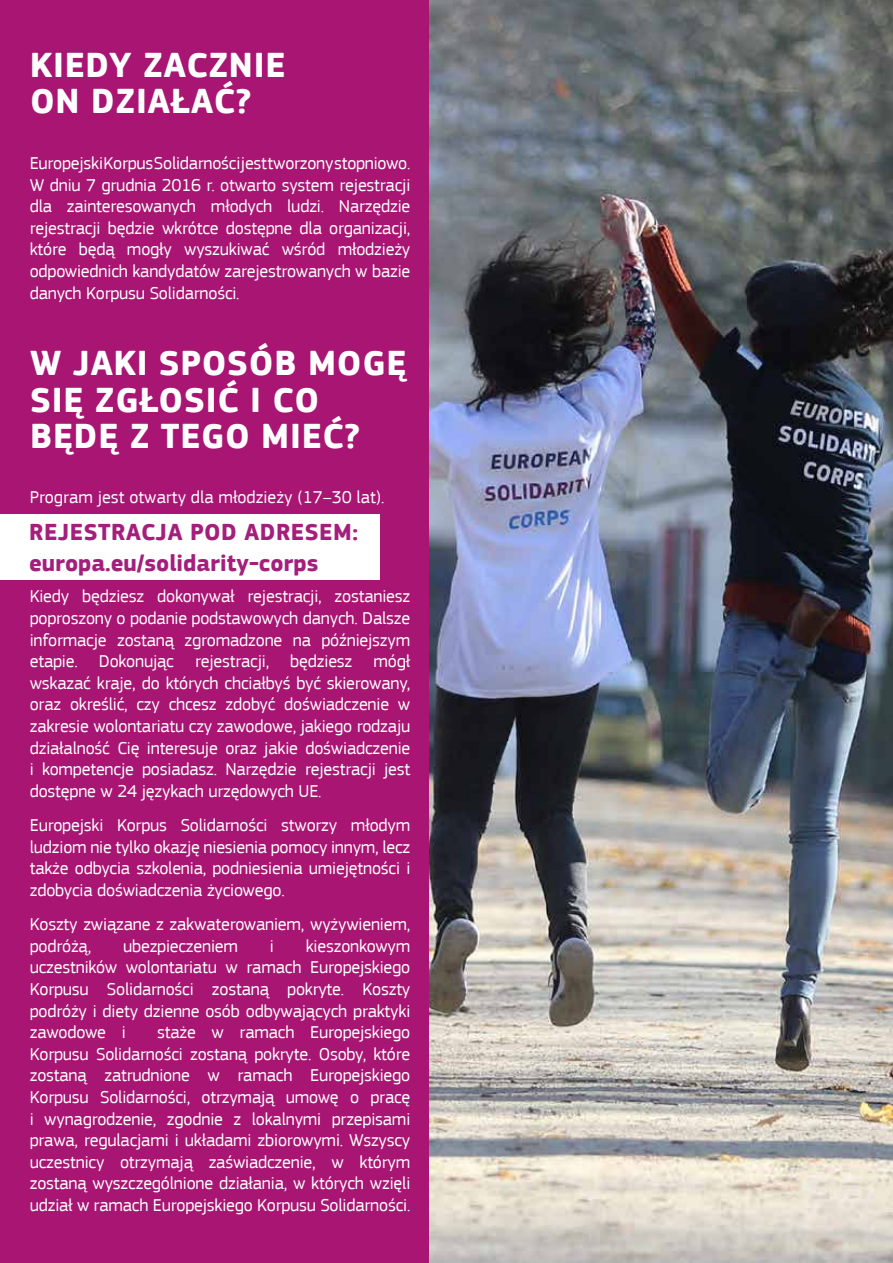
<style>
.page{position:relative;width:893px;height:1263px;background:#a81573}
.page>*{position:absolute;margin:0;border:0;box-sizing:border-box;transform-origin:0 0}
.Header-white-24{font:700 36px/36px "EC Square Sans Pro";letter-spacing:.02em;color:#fff}
.text{font:700 24px "EC Square Sans Pro";color:#a41f7c}
.text-2{font:700 24px "EC Square Sans Pro";letter-spacing:.02em;color:#a41f7c}
.text-white{font:18px/21.6px "EC Square Sans Pro";letter-spacing:-.01em;color:#fff;text-align:justify}
</style>
<div class="page">
<img style="left:429px;top:0;width:464px;height:1263px">
<div style="left:0;top:514px;width:380px;height:65px;background:#fff"></div>
<p class="Header-white-24" style="left:30px;top:49px;width:257px">KIEDY ZACZNIE<br>ON DZIAŁAĆ?</p>
<p class="text-white" style="left:30px;top:152px;width:382px">Europejski Korpus Solidarności jest tworzony stopniowo.<br>W dniu 7 grudnia 2016 r. otwarto system rejestracji dla zainteresowanych młodych ludzi. Narzędzie rejestracji będzie wkrótce dostępne dla organizacji, które będą mogły wyszukiwać wśród młodzieży odpowiednich kandydatów zarejestrowanych w bazie danych Korpusu Solidarności.</p>
<p class="Header-white-24" style="left:30px;top:347px;width:378px">W JAKI SPOSÓB MOGĘ<br>SIĘ ZGŁOSIĆ I CO<br>BĘDĘ Z TEGO MIEĆ?</p>
<p class="text-white" style="left:30px;top:486px;width:356px">Program jest otwarty dla młodzieży (17–30 lat).</p>
<p class="text-2" style="left:29px;top:518px;width:330px">REJESTRACJA POD ADRESEM:</p>
<p class="text" style="left:29px;top:549px;width:291px">europa.eu/solidarity-corps</p>
<p class="text-white" style="left:30px;top:586px;width:382px">Kiedy będziesz dokonywał rejestracji, zostaniesz poproszony o podanie podstawowych danych. Dalsze informacje zostaną zgromadzone na późniejszym etapie. Dokonując rejestracji, będziesz mógł wskazać kraje, do których chciałbyś być skierowany, oraz określić, czy chcesz zdobyć doświadczenie w zakresie wolontariatu czy zawodowe, jakiego rodzaju działalność Cię interesuje oraz jakie doświadczenie i kompetencje posiadasz. Narzędzie rejestracji jest dostępne w 24 językach urzędowych UE.</p>
<p class="text-white" style="left:30px;top:814px;width:382px">Europejski Korpus Solidarności stworzy młodym ludziom nie tylko okazję niesienia pomocy innym, lecz także odbycia szkolenia, podniesienia umiejętności i zdobycia doświadczenia życiowego.</p>
<p class="text-white" style="left:30px;top:914px;width:382px">Koszty związane z zakwaterowaniem, wyżywieniem, podróżą,</p>
<p class="text-white" style="left:30px;top:935px;width:382px;text-indent:276px">kieszonkowym uczestników wolontariatu w ramach Europejskiego Korpusu Solidarności zostaną pokryte. Koszty podróży i diety dzienne osób odbywających praktyki zawodowe i</p>
<p class="text-white" style="left:123px;top:935px;width:117px">ubezpieczeniem</p>
<p class="text-white" style="left:270px;top:935px;width:6px">i</p>
<p class="text-white" style="left:30px;top:1022px;width:382px;text-indent:127px">staże w ramach Europejskiego Korpusu Solidarności zostaną pokryte. Osoby, które zostaną zatrudnione w ramach Europejskiego Korpusu Solidarności, otrzymają umowę o pracę i wynagrodzenie, zgodnie z lokalnymi przepisami prawa, regulacjami i układami zbiorowymi. Wszyscy uczestnicy otrzymają zaświadczenie, w którym zostaną wyszczególnione działania, w których wzięli udział w ramach Europejskiego Korpusu Solidarności.</p>
</div>
